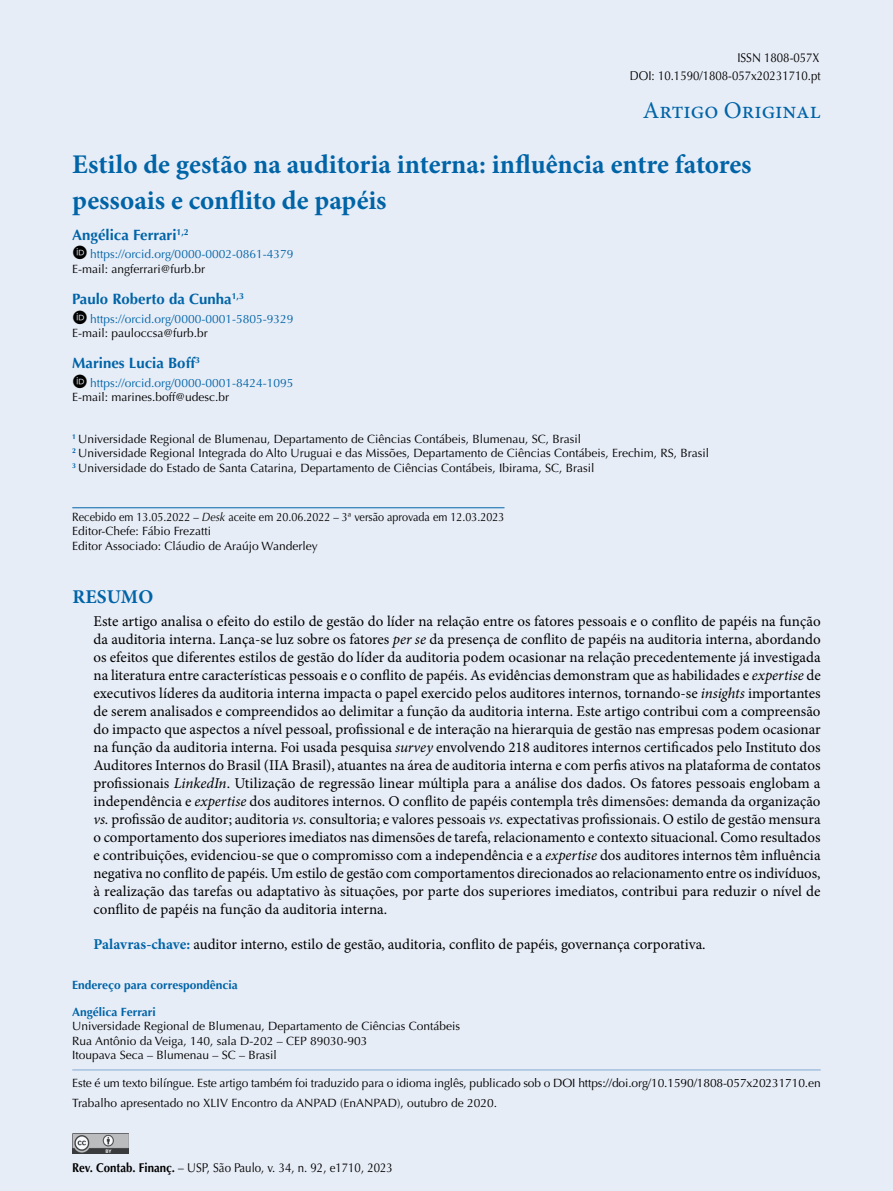
<style>
.page{position:relative;width:893px;height:1191px;background:#e7edf7}
.page>*{position:absolute;margin:0;border:0;box-sizing:border-box;transform-origin:0 0}
.t1{font:700 27px/36px "Minion Pro";color:#0064a7}
.t2{font:24px "Minion Pro";color:#0064a7}
.t3{font:700 19.5px "Minion Pro";letter-spacing:.005em;color:#0064a7}
.t4{font:15px/18px "Minion Pro";color:#000;text-align:justify}
.t5{font:700 15px "Optima LT Std";color:#0064a7}
.t6{font:12.75px/18px "Optima LT Std";color:#000;text-align:right;scale:.9 1}
.t7{font:12px/14.4px "Optima LT Std";color:#000}
.t8{font:12px/14.4px "Optima LT Std";color:#000;scale:.9 1}
.t9{font:12px "Optima LT Std";color:#0064a7}
.t10{font:700 12px "Optima LT Std";color:#0064a7}
.s1{font-style:italic}
.s2{font-weight:700;color:#0064a7}
.s3{font-weight:700}
</style>
<div class="page">
<img style="left:72px;top:1133px;width:56px;height:20px">
<hr style="left:72px;top:1069px;width:749px;height:1px;background:#84a9d3">
<hr style="left:72px;top:507px;width:432px;height:1px;background:#0064a7">
<p class="t6" style="left:630px;top:49px;width:213px">ISSN 1808-057X<br>DOI: 10.1590/1808-057x20231710.pt</p>
<h2 class="t2" style="left:643px;top:94px;width:179px">Artigo Original</h2>
<h1 class="t1" style="left:72px;top:146px;width:681px">Estilo de gestão na auditoria interna: influência entre fatores pessoais e conflito de papéis</h1>
<p class="t5" style="left:72px;top:226px;width:118px">Angélica Ferrari<sup>1,2</sup></p>
<p class="t9" style="left:90px;top:247px;width:205px">https://orcid.org/0000-0002-0861-4379</p>
<p class="t7" style="left:72px;top:262px;width:134px">E-mail: angferrari@furb.br</p>
<p class="t5" style="left:72px;top:290px;width:173px">Paulo Roberto da Cunha<sup>1,3</sup></p>
<p class="t9" style="left:90px;top:311px;width:205px">https://orcid.org/0000-0001-5805-9329</p>
<p class="t7" style="left:72px;top:326px;width:137px">E-mail: pauloccsa@furb.br</p>
<p class="t5" style="left:72px;top:354px;width:129px">Marines Lucia Boff<sup>3</sup></p>
<p class="t9" style="left:90px;top:375px;width:205px">https://orcid.org/0000-0001-8424-1095</p>
<p class="t7" style="left:72px;top:390px;width:158px">E-mail: marines.boff@udesc.br</p>
<p class="t7" style="left:72px;top:432px;width:638px"><sup>1</sup> Universidade Regional de Blumenau, Departamento de Ciências Contábeis, Blumenau, SC, Brasil<br><sup>2</sup> Universidade Regional Integrada do Alto Uruguai e das Missões, Departamento de Ciências Contábeis, Erechim, RS, Brasil<br><sup>3</sup> Universidade do Estado de Santa Catarina, Departamento de Ciências Contábeis, Ibirama, SC, Brasil</p>
<p class="t8" style="left:72px;top:510px;width:482px">Recebido em 13.05.2022 – <span class="s1">Desk</span> aceite em 20.06.2022 – 3ª versão aprovada em 12.03.2023<br>Editor-Chefe: Fábio Frezatti<br>Editor Associado: Cláudio de Araújo Wanderley</p>
<h3 class="t3" style="left:72px;top:583px;width:82px">RESUMO</h3>
<p class="t4" style="left:94px;top:612px;width:729px">Este artigo analisa o efeito do estilo de gestão do líder na relação entre os fatores pessoais e o conflito de papéis na função da auditoria interna. Lança-se luz sobre os fatores <span class="s1">per se</span> da presença de conflito de papéis na auditoria interna, abordando os efeitos que diferentes estilos de gestão do líder da auditoria podem ocasionar na relação precedentemente já investigada na literatura entre características pessoais e o conflito de papéis. As evidências demonstram que as habilidades e <span class="s1">expertise</span> de executivos líderes da auditoria interna impacta o papel exercido pelos auditores internos, tornando-se <span class="s1">insights</span> importantes de serem analisados e compreendidos ao delimitar a função da auditoria interna. Este artigo contribui com a compreensão do impacto que aspectos a nível pessoal, profissional e de interação na hierarquia de gestão nas empresas podem ocasionar na função da auditoria interna. Foi usada pesquisa <span class="s1">survey</span> envolvendo 218 auditores internos certificados pelo Instituto dos Auditores Internos do Brasil (IIA Brasil), atuantes na área de auditoria interna e com perfis ativos na plataforma de contatos profissionais <span class="s1">LinkedIn</span>. Utilização de regressão linear múltipla para a análise dos dados. Os fatores pessoais englobam a independência e <span class="s1">expertise</span> dos auditores internos. O conflito de papéis contempla três dimensões: demanda da organização <span class="s1">vs.</span> profissão de auditor; auditoria <span class="s1">vs.</span> consultoria; e valores pessoais <span class="s1">vs.</span> expectativas profissionais. O estilo de gestão mensura o comportamento dos superiores imediatos nas dimensões de tarefa, relacionamento e contexto situacional. Como resultados e contribuições, evidenciou-se que o compromisso com a independência e a <span class="s1">expertise</span> dos auditores internos têm influência negativa no conflito de papéis. Um estilo de gestão com comportamentos direcionados ao relacionamento entre os indivíduos, à realização das tarefas ou adaptativo às situações, por parte dos superiores imediatos, contribui para reduzir o nível de conflito de papéis na função da auditoria interna.</p>
<p class="t4" style="left:94px;top:935px;width:614px"><span class="s2">Palavras-chave:</span> auditor interno, estilo de gestão, auditoria, conflito de papéis, governança corporativa.</p>
<p class="t10" style="left:72px;top:977px;width:167px">Endereço para correspondência</p>
<p class="t10" style="left:72px;top:1004px;width:85px">Angélica Ferrari</p>
<p class="t7" style="left:72px;top:1019px;width:389px">Universidade Regional de Blumenau, Departamento de Ciências Contábeis<br>Rua Antônio da Veiga, 140, sala D-202 – CEP 89030-903<br>Itoupava Seca – Blumenau – SC – Brasil</p>
<p class="t7" style="left:72px;top:1073px;width:750px;line-height:19.2px">Este é um texto bilíngue. Este artigo também foi traduzido para o idioma inglês, publicado sob o DOI https://doi.org/10.1590/1808-057x20231710.en<br>Trabalho apresentado no XLIV Encontro da ANPAD (EnANPAD), outubro de 2020.</p>
<p class="t6" style="left:72px;top:1158px;width:358px"><span class="s3">Rev. Contab. Finanç.</span> – USP, São Paulo, v. 34, n. 92, e1710, 2023</p>
</div>
